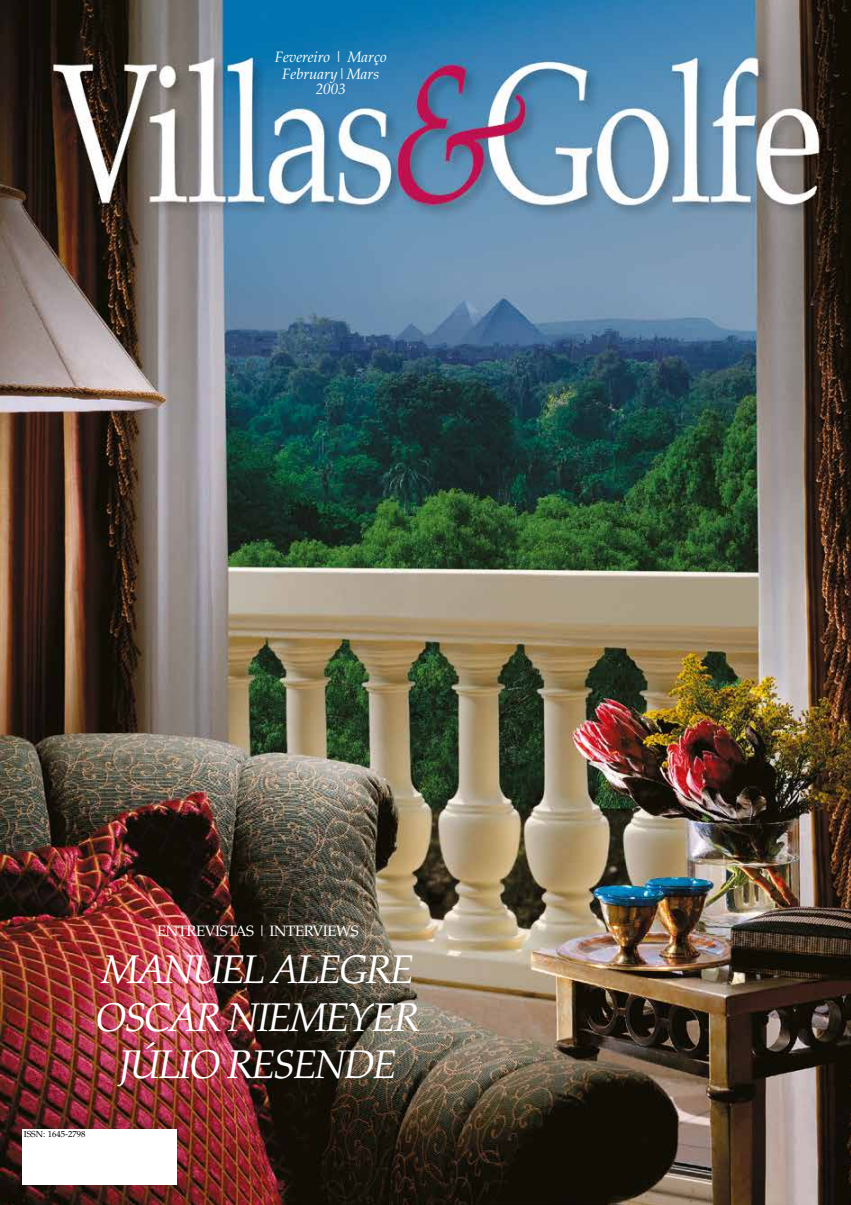
<style>
.page{position:relative;width:851px;height:1205px;background:#fff}
.page>*{position:absolute;margin:0;border:0;box-sizing:border-box;transform-origin:0 0}
.t1{font:italic 40px/47.5px "Palatino";letter-spacing:-.06em;color:#fff;text-align:center}
.t2{font:italic 15px/17.5px "Palatino";color:#fff;text-align:center}
.t3{font:15px "Palatino";letter-spacing:-.03em;color:#fff}
.t4{font:8.75px "Palatino";color:#000}
</style>
<div class="page">
<img style="left:0;top:0;width:850px;height:1205px">
<div style="left:22px;top:1129px;width:155px;height:55px;background:#fff"></div>
<p class="t2" style="left:274px;top:48px;width:114px">Fevereiro | Março<br>February|Mars</p>
<p class="t2" style="left:316px;top:81px;width:31px">2003</p>
<p class="t3" style="left:157px;top:922px;width:203px">ENTREVISTAS | INTERVIEWS</p>
<p class="t1" style="left:96px;top:946px;width:326px">MANUEL ALEGRE<br>OSCAR NIEMEYER<br>JÚLIO RESENDE</p>
<p class="t4" style="left:24px;top:1129px;width:63px">ISSN: 1645-2798</p>
</div>
